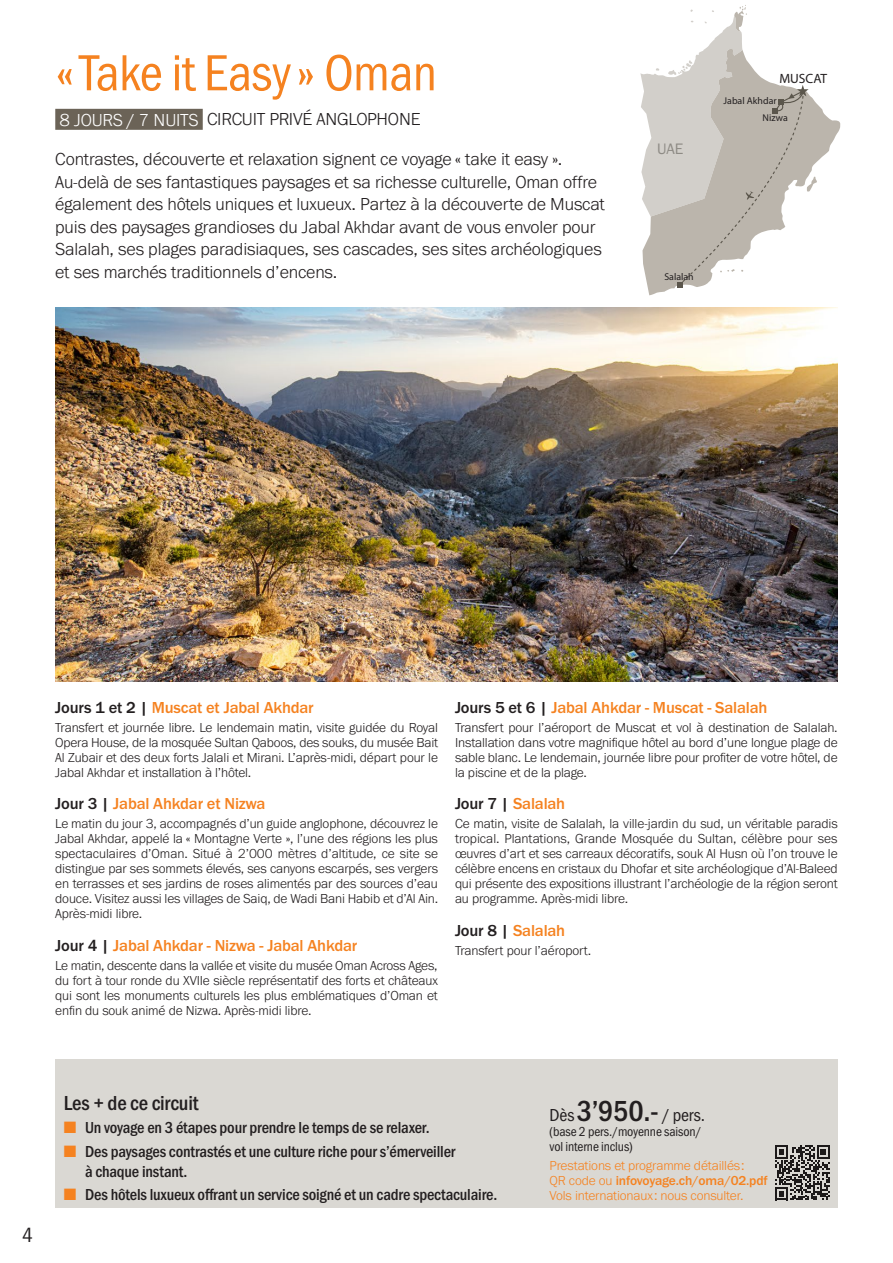
<style>
.page{position:relative;width:893px;height:1263px;background:#fff}
.page>*{position:absolute;margin:0;border:0;box-sizing:border-box;transform-origin:0 0}
.Titre_circuit{font:52.5px "Franklin Gothic URW Con Boo";letter-spacing:-.01em;color:#f58220}
.Texte_Généraliste{font:500 21px "Franklin Gothic URW Cond";letter-spacing:-.005em;color:#231f20}
.t1{font:21px "Franklin Gothic URW Con Boo";color:#231f20}
.Chapo_2{font:300 18px/22.5px "Franklin Gothic URW";letter-spacing:-.01em;color:#231f20}
.Duree_circuit{font:300 18px "Franklin Gothic URW";letter-spacing:-.01em;color:#231f20}
.Texte_Généraliste-2{font:18px "Franklin Gothic URW Con Boo";letter-spacing:-.01em;color:#231f20}
.Duree_circuit-2{font:300 18px "Franklin Gothic URW";letter-spacing:-.01em;color:#fff}
.t2{font:500 16.5px/19.5px "Franklin Gothic URW Cond";letter-spacing:-.01em;color:#231f20}
.Titre_de_jours{font:500 16.5px "Franklin Gothic URW";letter-spacing:-.01em;color:#f58220}
.t3{font:15.75px "Franklin Gothic URW Boo";color:#8e8b85}
.Texte_Généraliste-3{font:300 13.5px/15px "Franklin Gothic URW";letter-spacing:-.01em;color:#231f20;text-align:justify}
.Texte_Généraliste-4{font:300 13.5px/15px "Franklin Gothic URW";letter-spacing:-.01em;color:#f58220}
.Texte_Généraliste-5{font:13.5px/15px "Franklin Gothic URW Con Boo";letter-spacing:-.01em;color:#231f20}
.t4{font:13.5px "Franklin Gothic URW Cond";color:#231f20}
.t5{font:9.9px "Franklin Gothic URW Cond";color:#231f20}
.s1{color:#231f20}
.s2{color:#f58220}
.s3{font-family:"Franklin Gothic URW Cond";font-weight:500;font-size:30px}
.s4{font-weight:500}
</style>
<div class="page">
<div style="left:55px;top:1059px;width:783px;height:149px;background:#dad8d3"></div>
<img style="left:55px;top:307px;width:783px;height:374px">
<div style="left:55px;top:109px;width:148px;height:21px;background:#6b6357"></div>
<svg style="left:827px;top:117px;width:13px;height:36px"></svg>
<svg style="left:640px;top:5px;width:187px;height:291px"></svg>
<svg style="left:775px;top:1145px;width:55px;height:55px"></svg>
<p class="Titre_circuit" style="left:55px;top:41px;width:383px">«Take it Easy» Oman</p>
<p class="Duree_circuit-2" style="left:60px;top:108px;width:140px">8 JOURS / 7 NUITS</p>
<p class="Duree_circuit" style="left:207px;top:108px;width:215px">CIRCUIT PRIVÉ ANGLOPHONE</p>
<p class="Chapo_2" style="left:55px;top:147px;width:551px">Contrastes, découverte et relaxation signent ce voyage « take it easy ».<br>Au-delà de ses fantastiques paysages et sa richesse culturelle, Oman offre également des hôtels uniques et luxueux. Partez à la découverte de Muscat puis des paysages grandioses du Jabal Akhdar avant de vous envoler pour Salalah, ses plages paradisiaques, ses cascades, ses sites archéologiques et ses marchés traditionnels d’encens.</p>
<p class="t3" style="left:657px;top:139px;width:28px">UAE</p>
<p class="t4" style="left:779px;top:70px;width:49px">MUSCAT</p>
<p class="t5" style="left:763px;top:112px;width:27px">Nizwa</p>
<p class="t5" style="left:724px;top:95px;width:55px">Jabal Akhdar</p>
<p class="t5" style="left:664px;top:271px;width:31px">Salalah</p>
<p class="Titre_de_jours" style="left:55px;top:697px;width:260px"><span class="s1">Jours 1 et 2 |</span> Muscat et Jabal Akhdar</p>
<p class="Texte_Généraliste-3" style="left:55px;top:720px;width:384px">Transfert et journée libre. Le lendemain matin, visite guidée du Royal Opera House, de la mosquée Sultan Qaboos, des souks, du musée Bait Al Zubair et des deux forts Jalali et Mirani. L’après-midi, départ pour le Jabal Akhdar et installation à l’hôtel.</p>
<p class="Titre_de_jours" style="left:55px;top:793px;width:212px"><span class="s1">Jour 3 |</span> Jabal Ahkdar et Nizwa</p>
<p class="Texte_Généraliste-3" style="left:55px;top:816px;width:384px">Le matin du jour 3, accompagnés d’un guide anglophone, découvrez le Jabal Akhdar, appelé la « Montagne Verte », l’une des régions les plus spectaculaires d’Oman. Situé à 2’000 mètres d’altitude, ce site se distingue par ses sommets élevés, ses canyons escarpés, ses vergers en terrasses et ses jardins de roses alimentés par des sources d’eau douce. Visitez aussi les villages de Saiq, de Wadi Bani Habib et d’Al Ain.<br>Après-midi libre.</p>
<p class="Titre_de_jours" style="left:55px;top:935px;width:304px"><span class="s1">Jour 4 |</span> Jabal Ahkdar - Nizwa - Jabal Ahkdar</p>
<p class="Texte_Généraliste-3" style="left:55px;top:958px;width:384px">Le matin, descente dans la vallée et visite du musée Oman Across Ages, du fort à tour ronde du XVIIe siècle représentatif des forts et châteaux qui sont les monuments culturels les plus emblématiques d’Oman et enfin du souk animé de Nizwa. Après-midi libre.</p>
<p class="Titre_de_jours" style="left:455px;top:697px;width:314px"><span class="s1">Jours 5 et 6 |</span> Jabal Ahkdar - Muscat - Salalah</p>
<p class="Texte_Généraliste-3" style="left:455px;top:720px;width:384px">Transfert pour l’aéroport de Muscat et vol à destination de Salalah.<br>Installation dans votre magnifique hôtel au bord d’une longue plage de sable blanc. Le lendemain, journée libre pour profiter de votre hôtel, de la piscine et de la plage.</p>
<p class="Titre_de_jours" style="left:455px;top:793px;width:112px"><span class="s1">Jour 7 |</span> Salalah</p>
<p class="Texte_Généraliste-3" style="left:455px;top:816px;width:384px">Ce matin, visite de Salalah, la ville-jardin du sud, un véritable paradis tropical. Plantations, Grande Mosquée du Sultan, célèbre pour ses œuvres d’art et ses carreaux décoratifs, souk Al Husn où l’on trouve le célèbre encens en cristaux du Dhofar et site archéologique d’Al-Baleed qui présente des expositions illustrant l’archéologie de la région seront au programme. Après-midi libre.</p>
<p class="Titre_de_jours" style="left:455px;top:920px;width:112px"><span class="s1">Jour 8 |</span> Salalah</p>
<p class="Texte_Généraliste-3" style="left:455px;top:943px;width:138px">Transfert pour l’aéroport.</p>
<h2 class="t1" style="left:22px;top:1222px;width:12px">4</h2>
<p class="Texte_Généraliste" style="left:64px;top:1087px;width:136px">Les + de ce circuit</p>
<p class="t2" style="left:64px;top:1117px;width:367px"><span class="s2">■</span> Un voyage en 3 étapes pour prendre le temps de se relaxer.</p>
<p class="t2" style="left:85px;top:1140px;width:372px;text-indent:-21px"><span class="s2">■</span> Des paysages contrastés et une culture riche pour s’émerveiller à chaque instant.</p>
<p class="t2" style="left:64px;top:1184px;width:435px"><span class="s2">■</span> Des hôtels luxueux offrant un service soigné et un cadre spectaculaire.</p>
<p class="Texte_Généraliste-2" style="left:550px;top:1104px;width:157px">Dès<span class="s3">3’950.-</span> / pers.</p>
<p class="Texte_Généraliste-5" style="left:550px;top:1124px;width:153px">(base 2 pers./moyenne saison/ vol interne inclus)</p>
<p class="Texte_Généraliste-4" style="left:550px;top:1158px;width:220px">Prestations et programme détaillés:<br>QR code ou <span class="s4">infovoyage.ch/oma/02.pdf</span></p>
<p class="Texte_Généraliste-4" style="left:550px;top:1188px;width:195px">Vols internationaux: nous consulter.</p>
</div>
